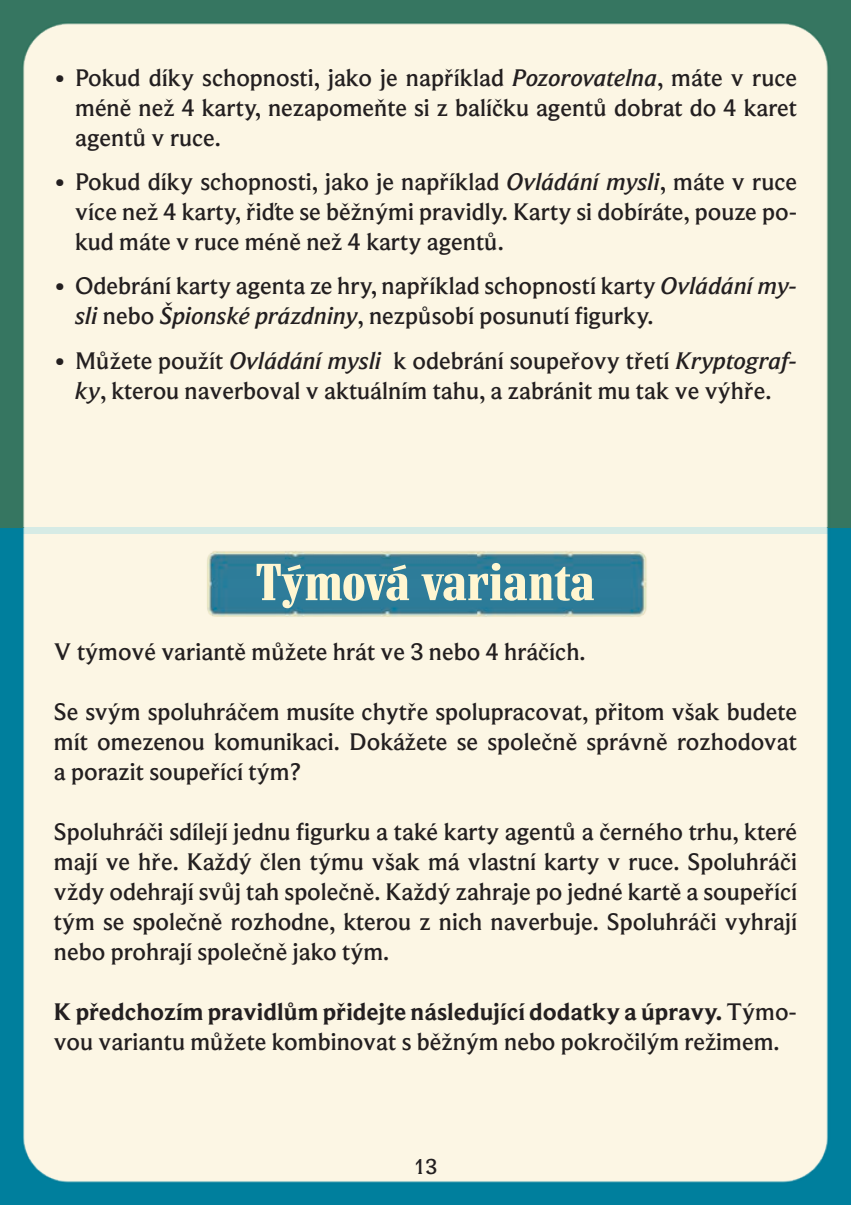
<style>
.page{position:relative;width:851px;height:1205px;background:#fff}
.page>*{position:absolute;margin:0;border:0;box-sizing:border-box;transform-origin:0 0}
.t1{font:55px "R41 Proclam";color:#fff6d1}
.t2{font:500 25px/30px "Beaufort Pro";color:#231f20;text-align:justify}
.t3{font:500 22.5px "Beaufort Pro";color:#231f20}
.s1{font-style:italic}
.s2{font-weight:700}
</style>
<div class="page">
<img style="left:0;top:0;width:850px;height:1205px">
<p class="t2" style="left:75px;top:62px;width:723px;text-indent:-21px">• Pokud díky schopnosti, jako je například <span class="s1">Pozorovatelna</span>, máte v ruce méně než 4 karty, nezapomeňte si z balíčku agentů dobrat do 4 karet agentů v ruce.</p>
<p class="t2" style="left:75px;top:167px;width:723px;text-indent:-21px">• Pokud díky schopnosti, jako je například <span class="s1">Ovládání mysli</span>, máte v ruce více než 4 karty, řiďte se běžnými pravidly. Karty si dobíráte, pouze po&shy;kud máte v ruce méně než 4 karty agentů.</p>
<p class="t2" style="left:75px;top:271px;width:723px;text-indent:-21px">• Odebrání karty agenta ze hry, například schopností karty <span class="s1">Ovládání my&shy;sli</span> nebo <span class="s1">Špionské prázdniny</span>, nezpůsobí posunutí figurky.</p>
<p class="t2" style="left:54px;top:345px;width:744px;text-align:center">• Můžete použít <span class="s1">Ovládání mysli</span> k odebrání soupeřovy třetí <span class="s1">Kryptograf&shy;ky</span>, kterou naverboval v aktuálním tahu, a zabránit mu tak ve výhře.</p>
<h1 class="t1" style="left:256px;top:551px;width:340px">Týmová varianta</h1>
<p class="t2" style="left:54px;top:636px;width:533px">V týmové variantě můžete hrát ve 3 nebo 4 hráčích.</p>
<p class="t2" style="left:54px;top:696px;width:744px">Se svým spoluhráčem musíte chytře spolupracovat, přitom však budete mít omezenou komunikaci. Dokážete se společně správně rozhodovat a porazit soupeřící tým?</p>
<p class="t2" style="left:54px;top:816px;width:744px">Spoluhráči sdílejí jednu figurku a také karty agentů a černého trhu, které mají ve hře. Každý člen týmu však má vlastní karty v ruce. Spoluhráči vždy odehrají svůj tah společně. Každý zahraje po jedné kartě a soupeřící tým se společně rozhodne, kterou z nich naverbuje. Spoluhráči vyhrají nebo prohrají společně jako tým.</p>
<p class="t2" style="left:54px;top:996px;width:744px"><span class="s2">K předchozím pravidlům přidejte následující dodatky a úpravy.</span> Týmo&shy;vou variantu můžete kombinovat s běžným nebo pokročilým režimem.</p>
<p class="t3" style="left:413px;top:1152px;width:25px">13</p>
</div>
